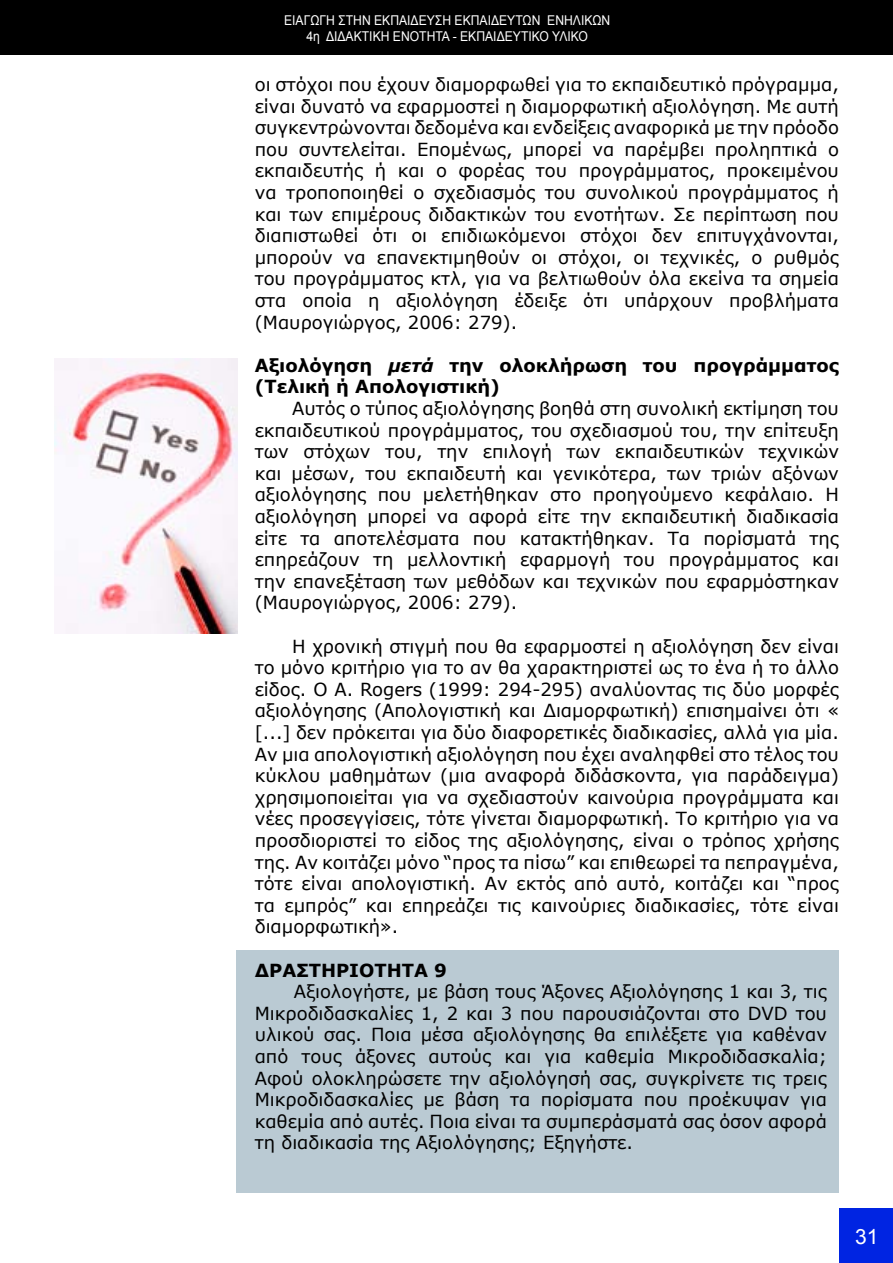
<style>
.page{position:relative;width:893px;height:1263px;background:#fff}
.page>*{position:absolute;margin:0;border:0;box-sizing:border-box;transform-origin:0 0}
.t1{font:21px "Arial";color:#fff}
.t2{font:18px/21.6px "Verdana";color:#000;text-align:justify}
.t3{font:700 18px/21.6px "Verdana";color:#000}
.t4{font:13.5px/16.2px "Arial";color:#fff;text-align:center;scale:.9 1}
.s1{font-style:italic}
</style>
<div class="page">
<hr style="left:0;top:0;width:1px;height:54px;background:#000">
<div style="left:1px;top:0;width:892px;height:54px;background:#000"></div>
<div style="left:840px;top:1209px;width:53px;height:54px;background:#0024e2"></div>
<div style="left:237px;top:951px;width:602px;height:242px;background:#bacad3"></div>
<img style="left:54px;top:359px;width:183px;height:274px">
<p class="t4" style="left:284px;top:12px;width:364px">ΕΙΑΓΩΓΗ ΣΤΗΝ ΕΚΠΑΙΔΕΥΣΗ ΕΚΠΑΙΔΕΥΤΩΝ ΕΝΗΛΙΚΩΝ<br>4η ΔΙΔΑΚΤΙΚΗ ΕΝΟΤΗΤΑ - ΕΚΠΑΙΔΕΥΤΙΚΟ ΥΛΙΚΟ</p>
<p class="t2" style="left:255px;top:73px;width:586px">οι στόχοι που έχουν διαμορφωθεί για το εκπαιδευτικό πρόγραμμα, είναι δυνατό να εφαρμοστεί η διαμορφωτική αξιολόγηση. Με αυτή συγκεντρώνονται δεδομένα και ενδείξεις αναφορικά με την πρόοδο που συντελείται. Επομένως, μπορεί να παρέμβει προληπτικά ο εκπαιδευτής ή και ο φορέας του προγράμματος, προκειμένου να τροποποιηθεί ο σχεδιασμός του συνολικού προγράμματος ή και των επιμέρους διδακτικών του ενοτήτων. Σε περίπτωση που διαπιστωθεί ότι οι επιδιωκόμενοι στόχοι δεν επιτυγχάνονται, μπορούν να επανεκτιμηθούν οι στόχοι, οι τεχνικές, ο ρυθμός του προγράμματος κτλ, για να βελτιωθούν όλα εκείνα τα σημεία στα οποία η αξιολόγηση έδειξε ότι υπάρχουν προβλήματα (Μαυρογιώργος, 2006: 279).</p>
<p class="t3" style="left:255px;top:354px;width:586px">Αξιολόγηση <span class="s1">μετά</span> την ολοκλήρωση του προγράμματος (Τελική ή Απολογιστική)</p>
<p class="t2" style="left:255px;top:397px;width:586px;text-indent:37px">Αυτός ο τύπος αξιολόγησης βοηθά στη συνολική εκτίμηση του εκπαιδευτικού προγράμματος, του σχεδιασμού του, την επίτευξη των στόχων του, την επιλογή των εκπαιδευτικών τεχνικών και μέσων, του εκπαιδευτή και γενικότερα, των τριών αξόνων αξιολόγησης που μελετήθηκαν στο προηγούμενο κεφάλαιο. Η αξιολόγηση μπορεί να αφορά είτε την εκπαιδευτική διαδικασία είτε τα αποτελέσματα που κατακτήθηκαν. Τα πορίσματά της επηρεάζουν τη μελλοντική εφαρμογή του προγράμματος και την επανεξέταση των μεθόδων και τεχνικών που εφαρμόστηκαν (Μαυρογιώργος, 2006: 279).</p>
<p class="t2" style="left:255px;top:635px;width:586px;text-indent:37px">Η χρονική στιγμή που θα εφαρμοστεί η αξιολόγηση δεν είναι το μόνο κριτήριο για το αν θα χαρακτηριστεί ως το ένα ή το άλλο είδος. Ο A. Rogers (1999: 294-295) αναλύοντας τις δύο μορφές αξιολόγησης (Απολογιστική και Διαμορφωτική) επισημαίνει ότι « [...] δεν πρόκειται για δύο διαφορετικές διαδικασίες, αλλά για μία.<br>Αν μια απολογιστική αξιολόγηση που έχει αναληφθεί στο τέλος του κύκλου μαθημάτων (μια αναφορά διδάσκοντα, για παράδειγμα) χρησιμοποιείται για να σχεδιαστούν καινούρια προγράμματα και νέες προσεγγίσεις, τότε γίνεται διαμορφωτική. Το κριτήριο για να προσδιοριστεί το είδος της αξιολόγησης, είναι ο τρόπος χρήσης της. Αν κοιτάζει μόνο “προς τα πίσω” και επιθεωρεί τα πεπραγμένα, τότε είναι απολογιστική. Αν εκτός από αυτό, κοιτάζει και “προς τα εμπρός” και επηρεάζει τις καινούριες διαδικασίες, τότε είναι διαμορφωτική».</p>
<p class="t3" style="left:255px;top:959px;width:194px">ΔΡΑΣΤΗΡΙΟΤΗΤΑ 9</p>
<p class="t2" style="left:255px;top:980px;width:574px;text-indent:39px">Αξιολογήστε, με βάση τους Άξονες Αξιολόγησης 1 και 3, τις Μικροδιδασκαλίες 1, 2 και 3 που παρουσιάζονται στο DVD του υλικού σας. Ποια μέσα αξιολόγησης θα επιλέξετε για καθέναν από τους άξονες αυτούς και για καθεμία Μικροδιδασκαλία; Αφού ολοκληρώσετε την αξιολόγησή σας, συγκρίνετε τις τρεις Μικροδιδασκαλίες με βάση τα πορίσματα που προέκυψαν για καθεμία από αυτές. Ποια είναι τα συμπεράσματά σας όσον αφορά τη διαδικασία της Αξιολόγησης; Εξηγήστε.</p>
<p class="t1" style="left:855px;top:1222px;width:25px">31</p>
</div>
